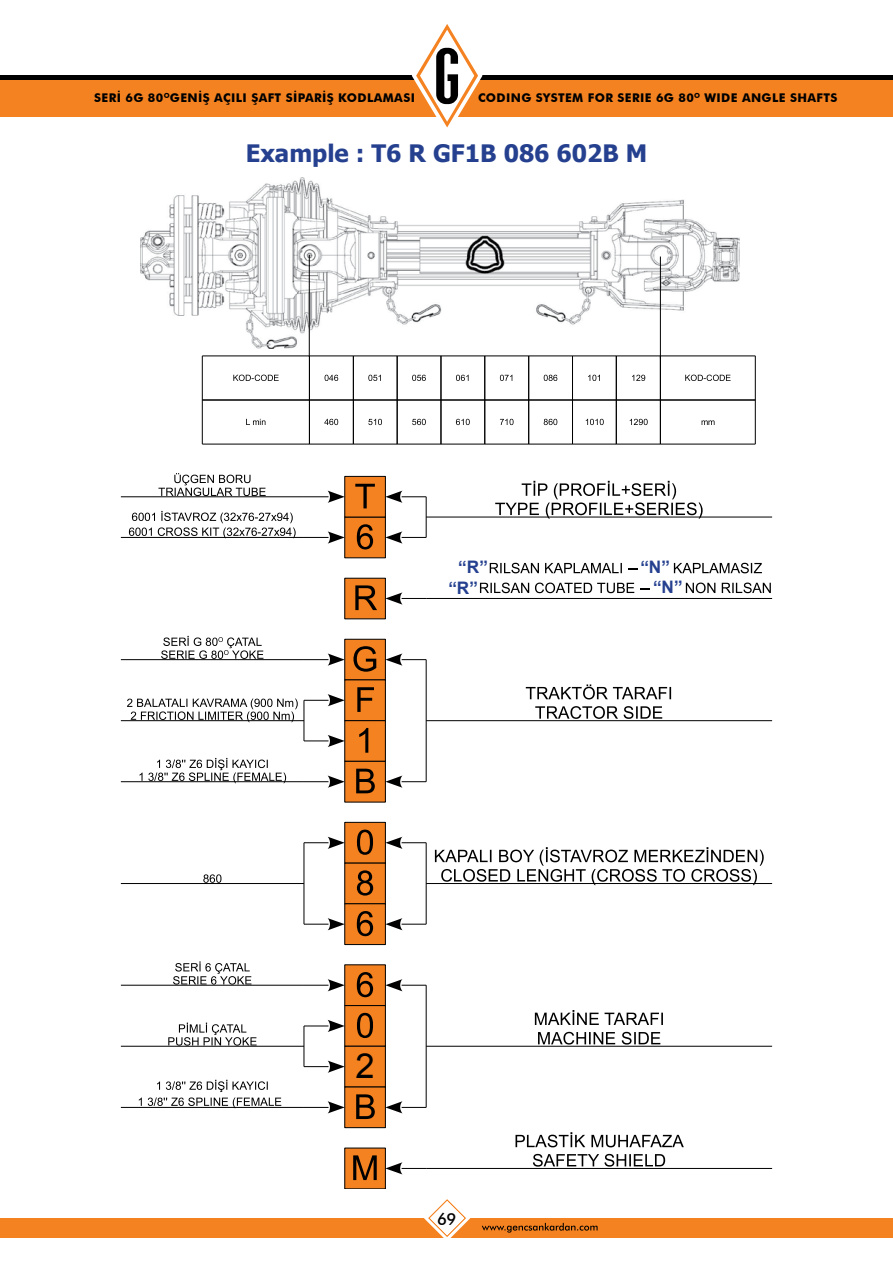
<style>
.page{position:relative;width:893px;height:1263px;background:#fff}
.page>*{position:absolute;margin:0;border:0;box-sizing:border-box;transform-origin:0 0}
.t1{font:34.5px "Arial";color:#000}
.t2{font:700 24px "Tahoma";color:#25408f}
.t3{font:700 17.25px/20.4px "Arial";color:#25408f;text-align:center}
.t4{font:500 16.5px "Futura BT";color:#000}
.t5{font:700 12px "Futura BT";letter-spacing:.03em;color:#000}
</style>
<div class="page">
<div style="left:0;top:1218px;width:893px;height:19px;background:#f58220"></div>
<svg style="left:482px;top:1223px;width:116px;height:9px"></svg>
<div style="left:0;top:81px;width:893px;height:36px;background:#f58220"></div>
<div style="left:0;top:75px;width:893px;height:5px;background:#000"></div>
<svg style="left:406px;top:24px;width:81px;height:104px"></svg>
<img style="left:140px;top:178px;width:600px;height:171px">
<svg style="left:233px;top:375px;width:46px;height:6px"></svg>
<svg style="left:325px;top:375px;width:13px;height:6px"></svg>
<svg style="left:368px;top:375px;width:13px;height:6px"></svg>
<svg style="left:412px;top:375px;width:14px;height:6px"></svg>
<svg style="left:456px;top:375px;width:13px;height:6px"></svg>
<svg style="left:500px;top:375px;width:12px;height:6px"></svg>
<svg style="left:544px;top:375px;width:13px;height:6px"></svg>
<svg style="left:588px;top:375px;width:12px;height:6px"></svg>
<svg style="left:632px;top:375px;width:13px;height:6px"></svg>
<svg style="left:685px;top:375px;width:45px;height:6px"></svg>
<svg style="left:246px;top:419px;width:19px;height:6px"></svg>
<svg style="left:324px;top:419px;width:14px;height:6px"></svg>
<svg style="left:368px;top:419px;width:14px;height:6px"></svg>
<svg style="left:412px;top:419px;width:14px;height:6px"></svg>
<svg style="left:456px;top:419px;width:14px;height:6px"></svg>
<svg style="left:500px;top:419px;width:14px;height:6px"></svg>
<svg style="left:544px;top:419px;width:13px;height:6px"></svg>
<svg style="left:586px;top:419px;width:18px;height:6px"></svg>
<svg style="left:630px;top:419px;width:18px;height:6px"></svg>
<svg style="left:702px;top:420px;width:12px;height:5px"></svg>
<hr style="left:202px;top:356px;width:1px;height:44px;background:#000">
<hr style="left:202px;top:356px;width:107px;height:1px;background:#000">
<hr style="left:309px;top:356px;width:1px;height:44px;background:#000">
<hr style="left:309px;top:356px;width:44px;height:1px;background:#000">
<hr style="left:353px;top:356px;width:1px;height:44px;background:#000">
<hr style="left:353px;top:356px;width:44px;height:1px;background:#000">
<hr style="left:397px;top:356px;width:1px;height:44px;background:#000">
<hr style="left:397px;top:356px;width:44px;height:1px;background:#000">
<hr style="left:441px;top:356px;width:1px;height:44px;background:#000">
<hr style="left:441px;top:356px;width:44px;height:1px;background:#000">
<hr style="left:484px;top:356px;width:1px;height:44px;background:#000">
<hr style="left:485px;top:356px;width:44px;height:1px;background:#000">
<hr style="left:528px;top:356px;width:1px;height:44px;background:#000">
<hr style="left:529px;top:356px;width:43px;height:1px;background:#000">
<hr style="left:572px;top:356px;width:1px;height:44px;background:#000">
<hr style="left:572px;top:356px;width:44px;height:1px;background:#000">
<hr style="left:616px;top:356px;width:1px;height:44px;background:#000">
<hr style="left:616px;top:356px;width:44px;height:1px;background:#000">
<hr style="left:660px;top:356px;width:1px;height:44px;background:#000">
<hr style="left:755px;top:356px;width:1px;height:44px;background:#000">
<hr style="left:660px;top:356px;width:95px;height:1px;background:#000">
<hr style="left:202px;top:400px;width:1px;height:44px;background:#000">
<hr style="left:202px;top:444px;width:107px;height:1px;background:#000">
<hr style="left:202px;top:400px;width:107px;height:1px;background:#000">
<hr style="left:309px;top:400px;width:1px;height:44px;background:#000">
<hr style="left:309px;top:444px;width:44px;height:1px;background:#000">
<hr style="left:309px;top:400px;width:44px;height:1px;background:#000">
<hr style="left:353px;top:400px;width:1px;height:44px;background:#000">
<hr style="left:353px;top:444px;width:44px;height:1px;background:#000">
<hr style="left:353px;top:400px;width:44px;height:1px;background:#000">
<hr style="left:397px;top:400px;width:1px;height:44px;background:#000">
<hr style="left:397px;top:444px;width:44px;height:1px;background:#000">
<hr style="left:397px;top:400px;width:44px;height:1px;background:#000">
<hr style="left:441px;top:400px;width:1px;height:44px;background:#000">
<hr style="left:441px;top:444px;width:44px;height:1px;background:#000">
<hr style="left:441px;top:400px;width:44px;height:1px;background:#000">
<hr style="left:484px;top:400px;width:1px;height:44px;background:#000">
<hr style="left:485px;top:444px;width:44px;height:1px;background:#000">
<hr style="left:485px;top:400px;width:44px;height:1px;background:#000">
<hr style="left:528px;top:400px;width:1px;height:44px;background:#000">
<hr style="left:529px;top:444px;width:43px;height:1px;background:#000">
<hr style="left:529px;top:400px;width:43px;height:1px;background:#000">
<hr style="left:572px;top:400px;width:1px;height:44px;background:#000">
<hr style="left:572px;top:444px;width:44px;height:1px;background:#000">
<hr style="left:572px;top:400px;width:44px;height:1px;background:#000">
<hr style="left:616px;top:400px;width:1px;height:44px;background:#000">
<hr style="left:616px;top:444px;width:44px;height:1px;background:#000">
<hr style="left:616px;top:400px;width:44px;height:1px;background:#000">
<hr style="left:660px;top:400px;width:1px;height:44px;background:#000">
<hr style="left:660px;top:444px;width:95px;height:1px;background:#000">
<hr style="left:755px;top:400px;width:1px;height:44px;background:#000">
<hr style="left:660px;top:400px;width:95px;height:1px;background:#000">
<svg style="left:344px;top:577px;width:82px;height:43px"></svg>
<hr style="left:426px;top:497px;width:1px;height:40px;background:#000">
<hr style="left:426px;top:517px;width:346px;height:1px;background:#000">
<svg style="left:495px;top:481px;width:208px;height:38px"></svg>
<hr style="left:426px;top:660px;width:1px;height:122px;background:#000">
<hr style="left:426px;top:720px;width:346px;height:1px;background:#000">
<svg style="left:526px;top:684px;width:145px;height:15px"></svg>
<svg style="left:535px;top:706px;width:127px;height:13px"></svg>
<hr style="left:426px;top:843px;width:1px;height:81px;background:#000">
<hr style="left:426px;top:883px;width:346px;height:1px;background:#000">
<svg style="left:435px;top:847px;width:329px;height:38px"></svg>
<hr style="left:426px;top:985px;width:1px;height:122px;background:#000">
<hr style="left:426px;top:1046px;width:346px;height:1px;background:#000">
<svg style="left:535px;top:1010px;width:128px;height:15px"></svg>
<svg style="left:538px;top:1032px;width:122px;height:12px"></svg>
<hr style="left:426px;top:1168px;width:346px;height:1px;background:#000">
<svg style="left:515px;top:1132px;width:169px;height:15px"></svg>
<svg style="left:533px;top:1154px;width:132px;height:12px"></svg>
<svg style="left:344px;top:1147px;width:131px;height:91px"></svg>
<hr style="left:121px;top:496px;width:183px;height:1px;background:#000">
<svg style="left:158px;top:473px;width:108px;height:23px"></svg>
<hr style="left:121px;top:537px;width:183px;height:1px;background:#000">
<hr style="left:121px;top:659px;width:183px;height:1px;background:#000">
<svg style="left:161px;top:636px;width:102px;height:23px"></svg>
<hr style="left:121px;top:720px;width:183px;height:1px;background:#000">
<svg style="left:127px;top:698px;width:171px;height:24px"></svg>
<hr style="left:121px;top:781px;width:183px;height:1px;background:#000">
<svg style="left:139px;top:758px;width:147px;height:25px"></svg>
<svg style="left:304px;top:822px;width:122px;height:123px"></svg>
<hr style="left:304px;top:843px;width:1px;height:81px;background:#000">
<hr style="left:121px;top:883px;width:183px;height:1px;background:#000">
<svg style="left:203px;top:874px;width:18px;height:9px"></svg>
<hr style="left:121px;top:1046px;width:183px;height:1px;background:#000">
<svg style="left:168px;top:1022px;width:89px;height:24px"></svg>
<hr style="left:121px;top:1107px;width:183px;height:1px;background:#000">
<svg style="left:139px;top:1080px;width:142px;height:28px"></svg>
<svg style="left:304px;top:638px;width:122px;height:165px"></svg>
<hr style="left:309px;top:255px;width:1px;height:102px;background:#000">
<hr style="left:660px;top:257px;width:1px;height:101px;background:#000">
<hr style="left:426px;top:598px;width:346px;height:1px;background:#000">
<svg style="left:304px;top:476px;width:122px;height:83px"></svg>
<svg style="left:304px;top:964px;width:122px;height:164px"></svg>
<hr style="left:121px;top:985px;width:183px;height:1px;background:#000">
<svg style="left:173px;top:961px;width:78px;height:24px"></svg>
<svg style="left:490px;top:563px;width:132px;height:10px"></svg>
<svg style="left:674px;top:563px;width:88px;height:10px"></svg>
<svg style="left:480px;top:582px;width:154px;height:11px"></svg>
<svg style="left:686px;top:582px;width:85px;height:11px"></svg>
<svg style="left:129px;top:511px;width:167px;height:27px"></svg>
<p class="t5" style="left:94px;top:90px;width:322px">SERİ 6G 80<sup>O</sup>GENİŞ AÇILI ŞAFT SİPARİŞ KODLAMASI</p>
<p class="t5" style="left:478px;top:90px;width:361px">CODING SYSTEM FOR SERIE 6G 80<sup>O</sup> WIDE ANGLE SHAFTS</p>
<h2 class="t2" style="left:246px;top:137px;width:403px">Example : T6 R GF1B 086 602B M</h2>
<h3 class="t3" style="left:448px;top:557px;width:41px">“R” “R”</h3>
<h3 class="t3" style="left:640px;top:557px;width:31px">“N”</h3>
<h3 class="t3" style="left:653px;top:577px;width:31px">“N”</h3>
<h1 class="t1" style="left:355px;top:1043px;width:21px">2</h1>
<h3 class="t4" style="left:437px;top:1208px;width:21px">69</h3>
</div>
